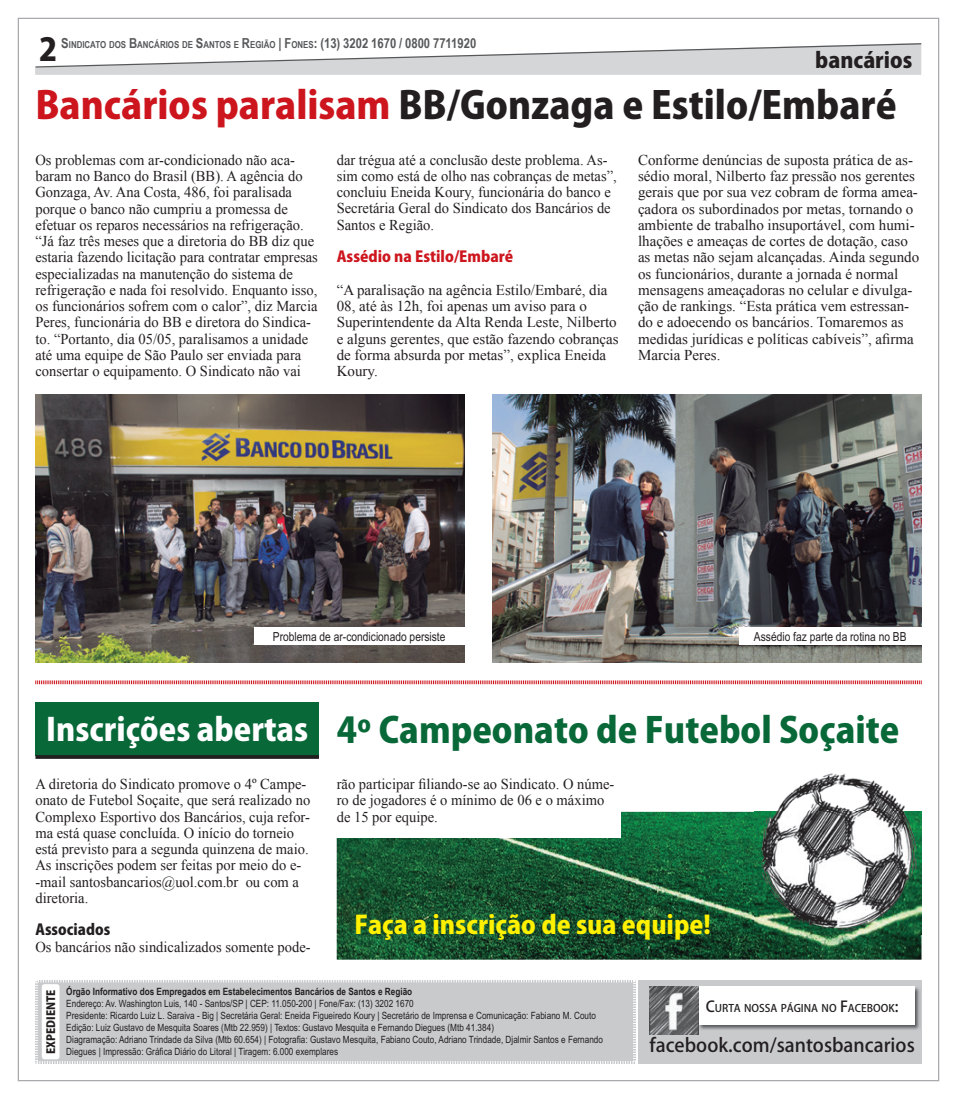
<style>
.page{position:relative;width:957px;height:1099px;background:#fff}
.page>*{position:absolute;margin:0;border:0;box-sizing:border-box;transform-origin:0 0}
.t1{font:800 37.5px "Koz Go Pro";color:#231f20}
.t2{font:800 35px "Koz Go Pro";color:#086838}
.t3{font:800 31.25px "Koz Go Pro";color:#231f20}
.t4{font:800 25px "Koz Go Pro";color:#fff101}
.t5{font:800 21.25px "Koz Go Pro";color:#231f20}
.t6{font:500 18.75px "Koz Go Pro";color:#231f20}
.t7{font:15px/16.2px "Times New Roman";color:#231f20}
.t8{font:800 15px "Koz Go Pro";color:#cd151d}
.t9{font:800 15px "Koz Go Pro";color:#231f20}
.t10{font:12.5px "Arial Narrow";color:#231f20}
.t11{font:800 11.25px "Koz Go Pro";color:#231f20}
.t12{font:500 10.5px "Koz Go Pro";color:#231f20}
.t13{font:10px/12px "Arial Narrow";color:#231f20}
.t14{font:700 10px "Arial Narrow";color:#231f20}
.t15{font:700 9.62px "Arial Narrow";color:#57585a}
.s1{font-size:13.75px}
.s2{color:#cd151d}
.s3{font-size:31.25px;color:#fff}
.s4{font-size:15px}
</style>
<div class="page">
<svg style="left:35px;top:43px;width:887px;height:32px"></svg>
<img style="left:493px;top:394px;width:428px;height:268px">
<div style="left:35px;top:980px;width:604px;height:84px;background:#c9cacc"></div>
<div style="left:638px;top:979px;width:283px;height:84px;background:#c9cacc"></div>
<div style="left:42px;top:984px;width:18px;height:75px;background:#fff;border-radius:3px"></div>
<img style="left:698px;top:987px;width:222px;height:43px">
<div style="left:698px;top:986px;width:217px;height:38px;background:#fff"></div>
<img style="left:649px;top:986px;width:49px;height:48px">
<div style="left:35px;top:702px;width:284px;height:53px;background:#086838"></div>
<img style="left:337px;top:811px;width:584px;height:148px">
<img style="left:777px;top:773px;width:128px;height:38px">
<img style="left:921px;top:851px;width:1px;height:83px">
<img style="left:755px;top:811px;width:166px;height:123px">
<div style="left:328px;top:799px;width:292px;height:39px;background:#fff"></div>
<svg style="left:35px;top:680px;width:887px;height:5px;background:#eaa0a3"></svg>
<hr style="left:35px;top:755px;width:284px;height:3px;background:#231f20">
<img style="left:35px;top:394px;width:429px;height:268px">
<div style="left:254px;top:627px;width:210px;height:18px;background:#fff"></div>
<div style="left:739px;top:627px;width:182px;height:18px;background:#fff"></div>
<h3 class="t3" style="left:39px;top:29px;width:20px">2</h3>
<p class="t15" style="left:61px;top:37px;width:416px"><span class="s1">S</span>INDICATO DOS <span class="s1">B</span>ANCÁRIOS DE <span class="s1">S</span>ANTOS E <span class="s1">R</span>EGIÃO <span class="s1">| F</span>ONES<span class="s1">: (13) 3202 1670 / 0800 7711920</span></p>
<h3 class="t5" style="left:815px;top:46px;width:99px">bancários</h3>
<h1 class="t1" style="left:35px;top:81px;width:862px"><span class="s2">Bancários paralisam</span> BB/Gonzaga e Estilo/Embaré</h1>
<p class="t7" style="left:35px;top:151px;width:284px">Os problemas com ar-condicionado não aca&shy;baram no Banco do Brasil (BB). A agência do Gonzaga, Av. Ana Costa, 486, foi paralisada porque o banco não cumpriu a promessa de efetuar os reparos necessários na refrigeração. “Já faz três meses que a diretoria do BB diz que estaria fazendo licitação para contratar empresas especializadas na manutenção do sistema de refrigeração e nada foi resolvido. Enquanto isso, os funcionários sofrem com o calor”, diz Marcia Peres, funcionária do BB e diretora do Sindica&shy;to. “Portanto, dia 05/05, paralisamos a unidade até uma equipe de São Paulo ser enviada para consertar o equipamento. O Sindicato não vai</p>
<p class="t7" style="left:337px;top:151px;width:282px">dar trégua até a conclusão deste problema. As&shy;sim como está de olho nas cobranças de metas”, concluiu Eneida Koury, funcionária do banco e Secretária Geral do Sindicato dos Bancários de Santos e Região.</p>
<p class="t8" style="left:337px;top:247px;width:178px">Assédio na Estilo/Embaré</p>
<p class="t7" style="left:337px;top:281px;width:283px">“A paralisação na agência Estilo/Embaré, dia 08, até às 12h, foi apenas um aviso para o Superintendente da Alta Renda Leste, Nilberto e alguns gerentes, que estão fazendo cobranças de forma absurda por metas”, explica Eneida Koury.</p>
<p class="t7" style="left:638px;top:151px;width:283px">Conforme denúncias de suposta prática de as&shy;sédio moral, Nilberto faz pressão nos gerentes gerais que por sua vez cobram de forma amea&shy;çadora os subordinados por metas, tornando o ambiente de trabalho insuportável, com humi&shy;lhações e ameaças de cortes de dotação, caso as metas não sejam alcançadas. Ainda segundo os funcionários, durante a jornada é normal mensagens ameaçadoras no celular e divulga&shy;ção de rankings. “Esta prática vem estressan&shy;do e adoecendo os bancários. Tomaremos as medidas jurídicas e políticas cabíveis”, afirma Marcia Peres.</p>
<p class="t10" style="left:273px;top:629px;width:174px">Problema de ar-condicionado persiste</p>
<p class="t10" style="left:754px;top:629px;width:154px">Assédio faz parte da rotina no BB</p>
<h2 class="t2" style="left:46px;top:707px;width:855px"><span class="s3">Inscrições abertas</span> 4º Campeonato de Futebol Soçaite</h2>
<p class="t7" style="left:35px;top:775px;width:276px">A diretoria do Sindicato promove o 4º Campe&shy;onato de Futebol Soçaite, que será realizado no Complexo Esportivo dos Bancários, cuja refor&shy;ma está quase concluída. O início do torneio está previsto para a segunda quinzena de maio.<br>As inscrições podem ser feitas por meio do e--mail santosbancarios@uol.com.br ou com a diretoria.</p>
<p class="t9" style="left:35px;top:920px;width:76px">Associados</p>
<p class="t7" style="left:35px;top:938px;width:277px">Os bancários não sindicalizados somente pode-</p>
<p class="t7" style="left:337px;top:775px;width:279px">rão participar filiando-se ao Sindicato. O núme&shy;ro de jogadores é o mínimo de 06 e o máximo de 15 por equipe.</p>
<h3 class="t4" style="left:354px;top:908px;width:358px">Faça a inscrição de sua equipe!</h3>
<p class="t11" style="left:44px;top:1053px;width:66px;rotate:-90deg">EXPEDIENTE</p>
<p class="t14" style="left:66px;top:984px;width:347px">Órgão Informativo dos Empregados em Estabelecimentos Bancários de Santos e Região</p>
<p class="t13" style="left:66px;top:997px;width:538px">Endereço: Av. Washington Luis, 140 - Santos/SP | CEP: 11.050-200 | Fone/Fax: (13) 3202 1670<br>Presidente: Ricardo Luiz L. Saraiva - Big | Secretária Geral: Eneida Figueiredo Koury | Secretário de Imprensa e Comunicação: Fabiano M. Couto Edição: Luiz Gustavo de Mesquita Soares (Mtb 22.959) | Textos: Gustavo Mesquita e Fernando Diegues (Mtb 41.384)<br>Diagramação: Adriano Trindade da Silva (Mtb 60.654) | Fotografia: Gustavo Mesquita, Fabiano Couto, Adriano Trindade, Djalmir Santos e Fernando</p>
<p class="t13" style="left:66px;top:1045px;width:273px">Diegues | Impressão: Gráfica Diário do Litoral | Tiragem: 6.000 exemplares</p>
<p class="t12" style="left:705px;top:1001px;width:194px"><span class="s4">C</span>URTA NOSSA PÁGINA NO <span class="s4">F</span>ACEBOOK<span class="s4">:</span></p>
<p class="t6" style="left:649px;top:1033px;width:267px">facebook.com/santosbancarios</p>
</div>
